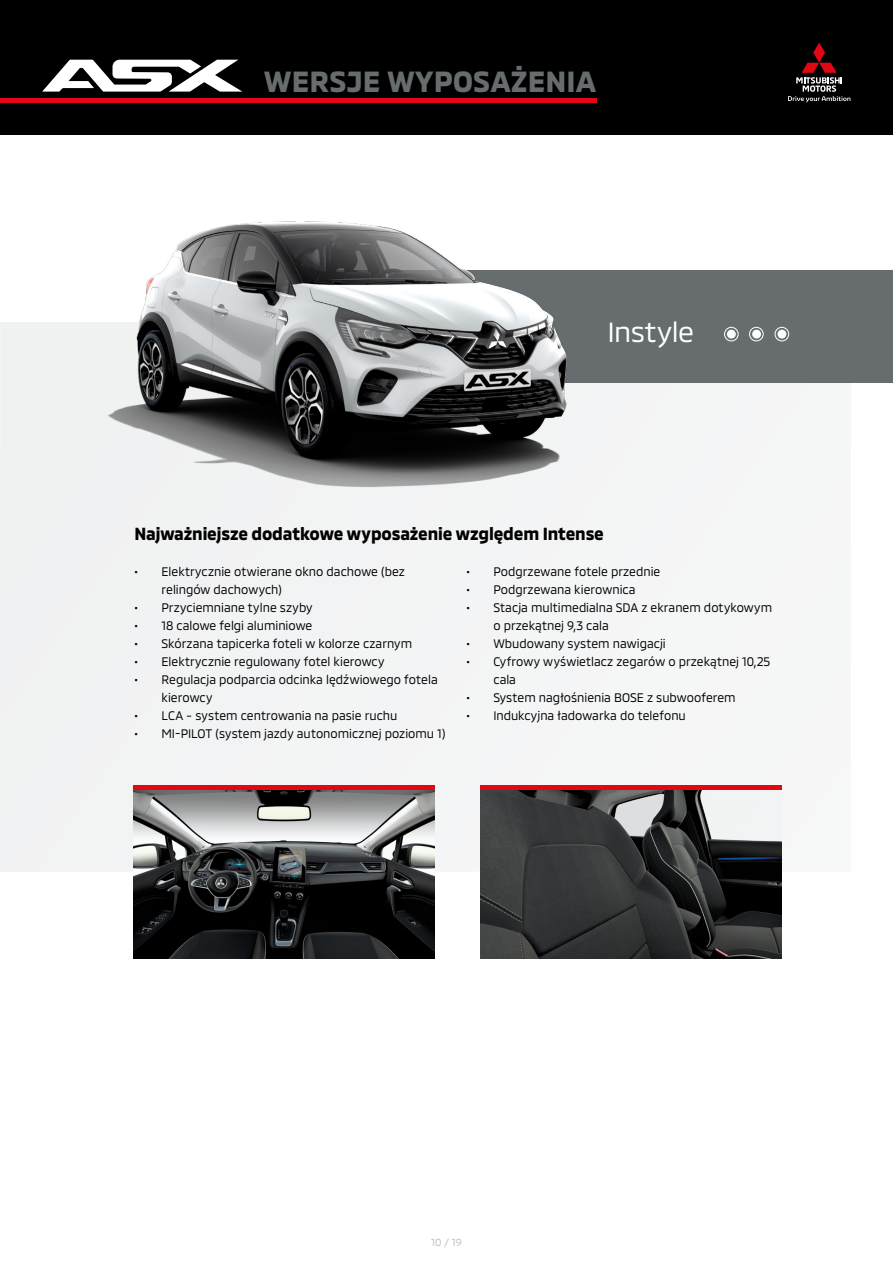
<style>
.page{position:relative;width:893px;height:1263px;background:#fff}
.page>*{position:absolute;margin:0;border:0;box-sizing:border-box;transform-origin:0 0}
.t1{font:700 30px "MMC";color:#676c6e}
.t2{font:28.5px "MMC";letter-spacing:-.01em;color:#fff}
.t3{font:700 18px "MMC";letter-spacing:-.01em;color:#000;scale:.95 1}
.t4{font:12.75px/18px "MMC";color:#000;scale:.95 1}
.t5{font:10.5px "MMC";color:#bcbec0}
</style>
<div class="page">
<div style="left:0;top:322px;width:851px;height:550px;background:#f3f4f5"></div>
<div style="left:262px;top:270px;width:631px;height:113px;background:#676c6e"></div>
<img style="left:107px;top:221px;width:460px;height:266px">
<div style="left:0;top:0;width:893px;height:134px;background:#000"></div>
<svg style="left:42px;top:60px;width:200px;height:32px"></svg>
<div style="left:0;top:98px;width:597px;height:5px;background:#e30613"></div>
<svg style="left:788px;top:43px;width:62px;height:60px"></svg>
<div style="left:724px;top:327px;width:14px;height:14px;border:1px solid #fff;border-radius:50%"></div>
<div style="left:749px;top:327px;width:14px;height:14px;border:1px solid #fff;border-radius:50%"></div>
<div style="left:775px;top:327px;width:14px;height:14px;border:1px solid #fff;border-radius:50%"></div>
<div style="left:727px;top:330px;width:9px;height:9px;background:#fff;border-radius:50%"></div>
<div style="left:752px;top:330px;width:9px;height:9px;background:#fff;border-radius:50%"></div>
<img style="left:133px;top:789px;width:301px;height:170px">
<img style="left:480px;top:789px;width:301px;height:170px">
<hr style="left:133px;top:785px;width:301px;height:4px;background:#e30613">
<hr style="left:480px;top:785px;width:301px;height:4px;background:#e30613">
<div style="left:777px;top:330px;width:9px;height:9px;background:#fff;border-radius:50%"></div>
<h1 class="t1" style="left:264px;top:57px;width:334px">WERSJE WYPOSAŻENIA</h1>
<h2 class="t2" style="left:607px;top:309px;width:88px">Instyle</h2>
<h3 class="t3" style="left:134px;top:519px;width:496px">Najważniejsze dodatkowe wyposażenie względem Intense</h3>
<p class="t4" style="left:162px;top:561px;width:258px;text-indent:-27px">• Elektrycznie otwierane okno dachowe (bez relingów dachowych)</p>
<p class="t4" style="left:135px;top:597px;width:189px">• Przyciemniane tylne szyby</p>
<p class="t4" style="left:135px;top:615px;width:189px">• 18 calowe felgi aluminiowe</p>
<p class="t4" style="left:135px;top:633px;width:294px">• Skórzana tapicerka foteli w kolorze czarnym</p>
<p class="t4" style="left:135px;top:651px;width:265px">• Elektrycznie regulowany fotel kierowcy</p>
<p class="t4" style="left:162px;top:669px;width:292px;text-indent:-27px">• Regulacja podparcia odcinka lędźwiowego fotela kierowcy</p>
<p class="t4" style="left:135px;top:705px;width:278px">• LCA - system centrowania na pasie ruchu</p>
<p class="t4" style="left:135px;top:723px;width:329px">• MI-PILOT (system jazdy autonomicznej poziomu 1)</p>
<p class="t4" style="left:466px;top:561px;width:206px">• Podgrzewane fotele przednie</p>
<p class="t4" style="left:466px;top:579px;width:180px">• Podgrzewana kierownica</p>
<p class="t4" style="left:493px;top:597px;width:295px;text-indent:-27px">• Stacja multimedialna SDA z ekranem dotykowym o przekątnej 9,3 cala</p>
<p class="t4" style="left:466px;top:633px;width:212px">• Wbudowany system nawigacji</p>
<p class="t4" style="left:493px;top:651px;width:293px;text-indent:-27px">• Cyfrowy wyświetlacz zegarów o przekątnej 10,25 cala</p>
<p class="t4" style="left:466px;top:687px;width:285px">• System nagłośnienia BOSE z subwooferem</p>
<p class="t4" style="left:466px;top:705px;width:233px">• Indukcyjna ładowarka do telefonu</p>
<p class="t5" style="left:431px;top:1233px;width:32px">10 / 19</p>
</div>
